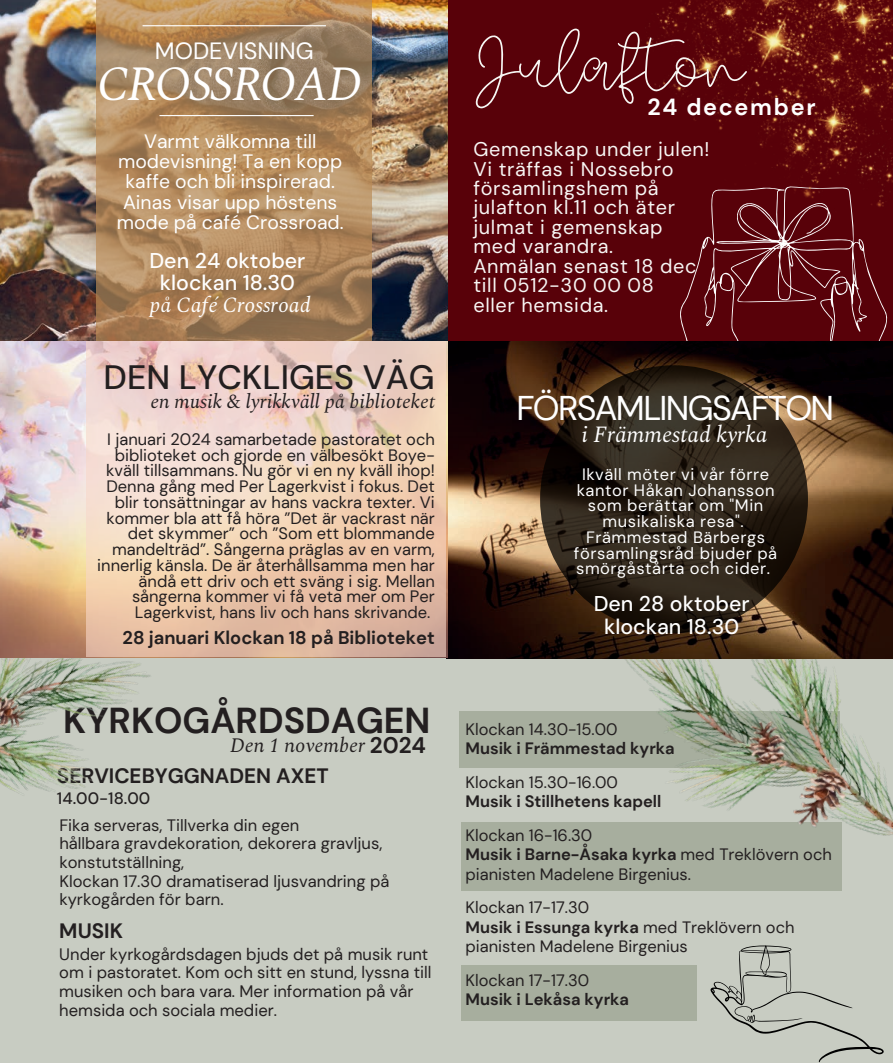
<style>
.page{position:relative;width:893px;height:1063px;background:#fff}
.page>*{position:absolute;margin:0;border:0;box-sizing:border-box;transform-origin:0 0}
.t1{font:88.2px "Golden";color:#f7f7f4}
.t2{font:italic 48.45px "Spectral";letter-spacing:-.05em;color:#fff}
.t3{font:34.2px "DM Sans";letter-spacing:-.05em;color:#fff}
.t4{font:500 33.9px "DM Sans";color:#231f20}
.t5{font:23.55px "DM Sans";color:#fff}
.t6{font:700 23.25px "DM Sans";letter-spacing:.075em;color:#fff}
.t7{font:italic 22.95px "Spectral";color:#fff}
.t8{font:500 21.45px/21.9px "DM Sans";color:#fff;text-align:center}
.t9{font:700 20.7px "DM Sans";color:#231f20}
.t10{font:italic 20.25px "Spectral";color:#231f20}
.t11{font:19.8px/19.5px "DM Sans";letter-spacing:.03em;color:#f8f6f4}
.t12{font:italic 19.8px "Spectral";color:#231f20}
.t13{font:19.35px/20.2px "DM Sans";color:#fff;text-align:center}
.t14{font:700 18.3px "DM Sans";color:#231f20}
.t15{font:16.5px/15.8px "DM Sans";color:#231f20}
.t16{font:16.5px/15.8px "DM Sans";letter-spacing:.03em;color:#fff;text-align:center}
.t17{font:700 16.5px/19.6px "DM Sans";color:#231f20}
.s1{font-family:"Spectral";font-weight:400;font-style:italic}
.s2{font-size:36px}
.s3{font-weight:400}
.s4{font-weight:700}
.s5{font-family:"DM Sans";font-weight:700;font-style:normal;font-size:22.5px}
.s6{font-weight:500}
</style>
<div class="page">
<div style="left:447px;top:0;width:446px;height:341px;background:#580109"></div>
<svg style="left:680px;top:239px;width:208px;height:102px"></svg>
<img style="left:646px;top:0;width:247px;height:239px">
<div style="left:0;top:657px;width:893px;height:406px;background:#c8ccc2"></div>
<svg style="left:710px;top:945px;width:174px;height:117px"></svg>
<div style="left:459px;top:712px;width:381px;height:56px;background:#a7ae9e"></div>
<div style="left:461px;top:822px;width:381px;height:69px;background:#a7ae9e"></div>
<div style="left:461px;top:965px;width:236px;height:56px;background:#a7ae9e"></div>
<img style="left:584px;top:658px;width:309px;height:178px">
<img style="left:0;top:658px;width:151px;height:136px">
<img style="left:0;top:0;width:448px;height:341px">
<svg style="left:97px;top:0;width:275px;height:341px;background:#ab865e"></svg>
<hr style="left:159px;top:115px;width:155px;height:1px;background:#fff">
<hr style="left:143px;top:25px;width:183px;height:1px;background:#fff">
<img style="left:0;top:341px;width:893px;height:317px">
<svg style="left:540px;top:365px;width:268px;height:268px;background:#2b2218"></svg>
<svg style="left:86px;top:341px;width:360px;height:316px;background:#edcdb9"></svg>
<p class="t5" style="left:155px;top:36px;width:160px">MODEVISNING</p>
<p class="t2" style="left:97px;top:49px;width:267px">CROSSROAD</p>
<p class="t13" style="left:117px;top:131px;width:228px">Varmt välkomna till modevisning! Ta en kopp kaffe och bli inspirerad.<br>Ainas visar upp höstens mode på café Crossroad.</p>
<p class="t8" style="left:149px;top:249px;width:163px">Den 24 oktober klockan 18.30 <span class="s1">på Café Crossroad</span></p>
<p class="t4" style="left:104px;top:356px;width:333px">DEN LYCKLIGES VÄG</p>
<p class="t12" style="left:150px;top:387px;width:286px">en musik &amp; lyrikkväll på biblioteket</p>
<p class="t15" style="left:97px;top:431px;width:339px;text-align:right">I januari 2024 samarbetade pastoratet och biblioteket och gjorde en välbesökt Boye&shy;kväll tillsammans. Nu gör vi en ny kväll ihop!<br>Denna gång med Per Lagerkvist i fokus. Det blir tonsättningar av hans vackra texter. Vi kommer bla att få höra ”Det är vackrast när det skymmer” och ”Som ett blommande mandelträd”. Sångerna präglas av en varm, innerlig känsla. De är återhållsamma men har ändå ett driv och ett sväng i sig. Mellan sångerna kommer vi få veta mer om Per Lagerkvist, hans liv och hans skrivande.</p>
<p class="t14" style="left:123px;top:626px;width:314px">28 januari Klockan 18 på Biblioteket</p>
<p class="t1" style="left:476px;top:15px;width:271px">Julafton</p>
<p class="t6" style="left:647px;top:92px;width:170px">24 december</p>
<p class="t11" style="left:473px;top:139px;width:238px">Gemenskap under julen!<br>Vi träffas i Nossebro församlingshem på julafton kl.11 och äter julmat i gemenskap med varandra.<br>Anmälan senast 18 dec till 0512-30 00 08<br>eller hemsida.</p>
<p class="t3" style="left:516px;top:387px;width:319px">FÖRSAMLINGSAFTON</p>
<p class="t7" style="left:581px;top:418px;width:188px">i Främmestad kyrka</p>
<p class="t16" style="left:574px;top:466px;width:205px">Ikväll möter vi vår förre kantor Håkan Johansson som berättar om "Min musikaliska resa".<br>Främmestad Bärbergs församlingsråd bjuder på smörgåstårta och cider.</p>
<p class="t8" style="left:594px;top:593px;width:157px;line-height:22.5px">Den 28 oktober klockan 18.30</p>
<p class="t17" style="left:465px;top:719px;width:211px;text-indent:-402px"><span class="s2">KYRKOGÅRDSDAGEN</span> <span class="s3">Klockan 14.30-15.00<br></span>Musik i Främmestad kyrka</p>
<p class="t17" style="left:465px;top:772px;width:197px"><span class="s3">Klockan 15.30-16.00<br></span>Musik i Stillhetens kapell</p>
<p class="t15" style="left:465px;top:825px;width:368px;line-height:19.6px">Klockan 16-16.30<br><span class="s4">Musik i Barne-Åsaka kyrka</span> med Treklövern och pianisten Madelene Birgenius.</p>
<p class="t15" style="left:465px;top:897px;width:330px;line-height:19.6px">Klockan 17-17.30<br><span class="s4">Musik i Essunga kyrka</span> med Treklövern och pianisten Madelene Birgenius</p>
<p class="t17" style="left:465px;top:970px;width:165px"><span class="s3">Klockan 17-17.30<br></span>Musik i Lekåsa kyrka</p>
<p class="t10" style="left:230px;top:730px;width:197px">Den 1 november <span class="s5">2024</span></p>
<p class="t9" style="left:57px;top:762px;width:273px">SERVICEBYGGNADEN AXET</p>
<p class="t15" style="left:57px;top:784px;width:244px;line-height:27.2px"><span class="s6">14.00-18.00<br></span>Fika serveras, Tillverka din egen</p>
<p class="t15" style="left:59px;top:834px;width:332px;line-height:18.6px">hållbara gravdekoration, dekorera gravljus, konstutställning,<br>Klockan 17.30 dramatiserad ljusvandring på kyrkogården för barn.</p>
<p class="t9" style="left:59px;top:918px;width:65px">MUSIK</p>
<p class="t15" style="left:59px;top:945px;width:374px;line-height:18.6px">Under kyrkogårdsdagen bjuds det på musik runt om i pastoratet. Kom och sitt en stund, lyssna till musiken och bara vara. Mer information på vår hemsida och sociala medier.</p>
</div>
